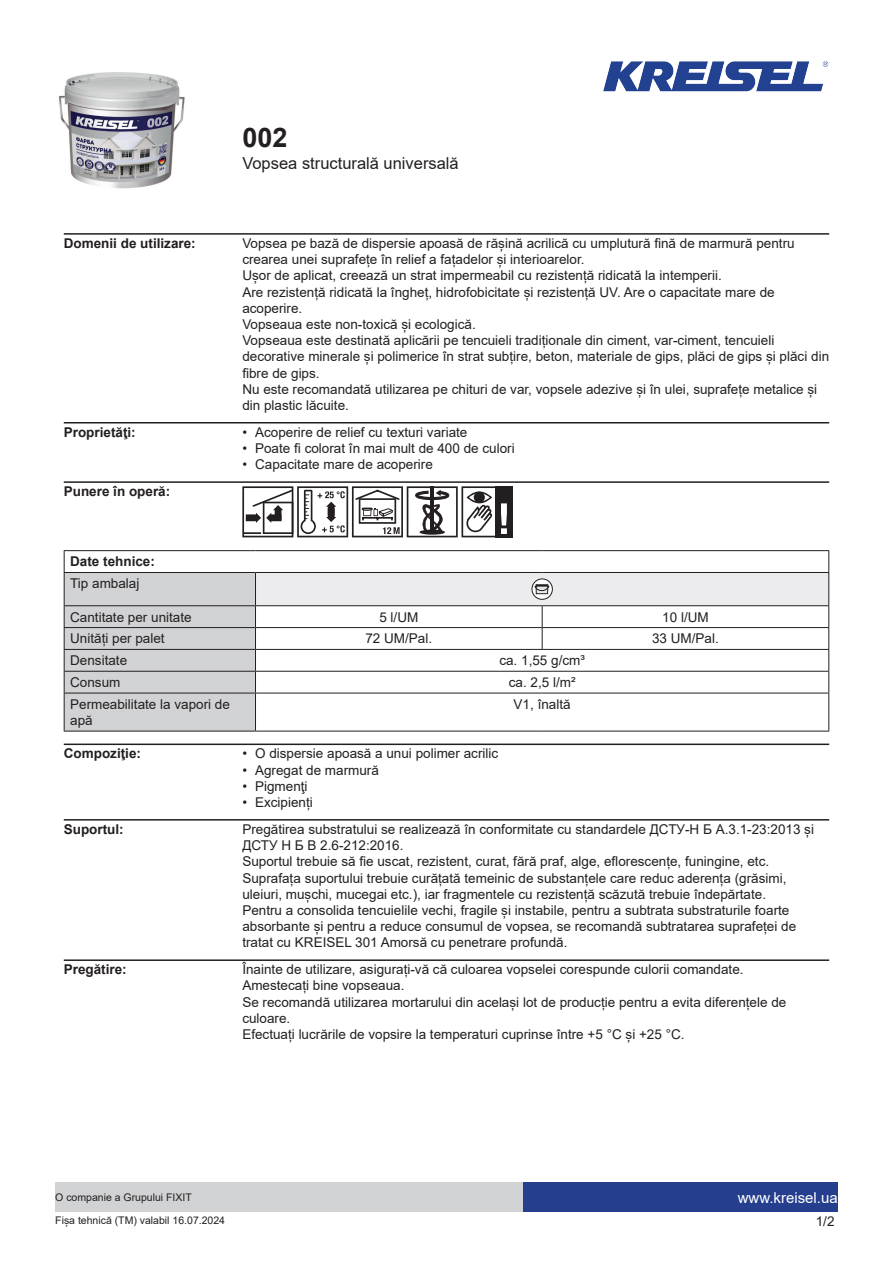
<style>
.page{position:relative;width:893px;height:1263px;background:#fff}
.page>*{position:absolute;margin:0;border:0;box-sizing:border-box;transform-origin:0 0}
.t1{font:700 27px "Arial";color:#231f20}
.t2{font:16.5px "Arial";color:#231f20}
.t3{font:15px "Arial";color:#fff}
.t4{font:13.5px/16.2px "Arial";color:#231f20}
.t5{font:700 13.5px "Arial";color:#231f20}
.t6{font:10.5px "Arial";color:#231f20}
</style>
<div class="page">
<img style="left:59px;top:72px;width:126px;height:117px">
<img style="left:603px;top:61px;width:226px;height:31px">
<div style="left:523px;top:1182px;width:315px;height:30px;background:#253f8e"></div>
<div style="left:55px;top:1182px;width:468px;height:30px;background:#d1d2d4"></div>
<hr style="left:64px;top:233px;width:765px;height:2px;background:#231f20">
<hr style="left:64px;top:422px;width:765px;height:1px;background:#231f20">
<hr style="left:64px;top:481px;width:765px;height:2px;background:#231f20">
<svg style="left:242px;top:486px;width:270px;height:51px"></svg>
<div style="left:255px;top:572px;width:574px;height:34px;background:#ececee"></div>
<hr style="left:64px;top:550px;width:191px;height:1px;background:#231f20">
<hr style="left:255px;top:550px;width:287px;height:1px;background:#231f20">
<hr style="left:542px;top:550px;width:287px;height:1px;background:#231f20">
<svg style="left:828px;top:551px;width:1px;height:21px"></svg>
<hr style="left:255px;top:572px;width:287px;height:1px;background:#231f20">
<hr style="left:542px;top:572px;width:287px;height:1px;background:#231f20">
<hr style="left:828px;top:573px;width:1px;height:32px;background:#231f20">
<hr style="left:255px;top:605px;width:287px;height:1px;background:#231f20">
<hr style="left:542px;top:605px;width:287px;height:1px;background:#231f20">
<hr style="left:255px;top:627px;width:287px;height:1px;background:#231f20">
<hr style="left:542px;top:627px;width:287px;height:1px;background:#231f20">
<svg style="left:542px;top:606px;width:1px;height:43px"></svg>
<hr style="left:255px;top:649px;width:287px;height:1px;background:#231f20">
<hr style="left:542px;top:649px;width:287px;height:1px;background:#231f20">
<hr style="left:255px;top:671px;width:287px;height:1px;background:#231f20">
<svg style="left:64px;top:551px;width:192px;height:180px;background:#cccdcf"></svg>
<hr style="left:542px;top:671px;width:287px;height:1px;background:#231f20">
<svg style="left:828px;top:606px;width:1px;height:87px"></svg>
<hr style="left:64px;top:693px;width:191px;height:1px;background:#231f20">
<hr style="left:64px;top:693px;width:1px;height:38px;background:#231f20">
<hr style="left:255px;top:693px;width:287px;height:1px;background:#231f20">
<hr style="left:255px;top:693px;width:1px;height:38px;background:#231f20">
<hr style="left:542px;top:693px;width:287px;height:1px;background:#231f20">
<hr style="left:828px;top:693px;width:1px;height:38px;background:#231f20">
<hr style="left:64px;top:731px;width:191px;height:1px;background:#231f20">
<hr style="left:255px;top:731px;width:287px;height:1px;background:#231f20">
<hr style="left:542px;top:731px;width:287px;height:1px;background:#231f20">
<svg style="left:532px;top:579px;width:20px;height:20px"></svg>
<div style="left:532px;top:579px;width:20px;height:20px;border:1px solid #231f20;border-radius:50%"></div>
<svg style="left:535px;top:584px;width:14px;height:10px"></svg>
<hr style="left:64px;top:743px;width:765px;height:2px;background:#231f20">
<hr style="left:64px;top:819px;width:765px;height:1px;background:#231f20">
<hr style="left:64px;top:959px;width:765px;height:2px;background:#231f20">
<h1 class="t1" style="left:242px;top:119px;width:47px">002</h1>
<p class="t2" style="left:242px;top:152px;width:218px">Vopsea structurală universală</p>
<p class="t5" style="left:64px;top:234px;width:134px">Domenii de utilizare:</p>
<p class="t4" style="left:242px;top:235px;width:588px">Vopsea pe bază de dispersie apoasă de rășină acrilică cu umplutură fină de marmură pentru crearea unei suprafețe în relief a fațadelor și interioarelor.<br>Ușor de aplicat, creează un strat impermeabil cu rezistență ridicată la intemperii.<br>Are rezistență ridicată la îngheț, hidrofobicitate și rezistență UV. Are o capacitate mare de acoperire.<br>Vopseaua este non-toxică și ecologică.<br>Vopseaua este destinată aplicării pe tencuieli tradiționale din ciment, var-ciment, tencuieli decorative minerale și polimerice în strat subțire, beton, materiale de gips, plăci de gips și plăci din fibre de gips.<br>Nu este recomandată utilizarea pe chituri de var, vopsele adezive și în ulei, suprafețe metalice și din plastic lăcuite.</p>
<p class="t5" style="left:64px;top:423px;width:74px">Proprietăţi:</p>
<p class="t4" style="left:242px;top:424px;width:227px">• Acoperire de relief cu texturi variate</p>
<p class="t4" style="left:242px;top:440px;width:274px">• Poate fi colorat în mai mult de 400 de culori</p>
<p class="t4" style="left:242px;top:456px;width:192px">• Capacitate mare de acoperire</p>
<p class="t5" style="left:64px;top:482px;width:108px">Punere în operă:</p>
<p class="t5" style="left:70px;top:552px;width:86px">Date tehnice:</p>
<p class="t4" style="left:70px;top:575px;width:71px">Tip ambalaj</p>
<p class="t4" style="left:70px;top:609px;width:123px">Cantitate per unitate</p>
<p class="t4" style="left:379px;top:609px;width:41px">5 l/UM</p>
<p class="t4" style="left:662px;top:609px;width:48px">10 l/UM</p>
<p class="t4" style="left:70px;top:630px;width:96px">Unități per palet</p>
<p class="t4" style="left:365px;top:630px;width:68px">72 UM/Pal.</p>
<p class="t4" style="left:652px;top:630px;width:68px">33 UM/Pal.</p>
<p class="t4" style="left:70px;top:652px;width:59px">Densitate</p>
<p class="t4" style="left:499px;top:652px;width:87px">ca. 1,55 g/cm³</p>
<p class="t4" style="left:70px;top:674px;width:52px">Consum</p>
<p class="t4" style="left:509px;top:674px;width:68px">ca. 2,5 l/m²</p>
<p class="t4" style="left:70px;top:696px;width:161px">Permeabilitate la vapori de apă</p>
<p class="t4" style="left:514px;top:696px;width:59px">V1, înaltă</p>
<p class="t5" style="left:64px;top:744px;width:79px">Compoziţie:</p>
<p class="t4" style="left:242px;top:745px;width:257px">• O dispersie apoasă a unui polimer acrilic</p>
<p class="t4" style="left:242px;top:762px;width:138px">• Agregat de marmură</p>
<p class="t4" style="left:242px;top:778px;width:67px">• Pigmenţi</p>
<p class="t4" style="left:242px;top:794px;width:72px">• Excipienți</p>
<p class="t5" style="left:64px;top:820px;width:61px">Suportul:</p>
<p class="t4" style="left:242px;top:821px;width:573px">Pregătirea substratului se realizează în conformitate cu standardele ДСТУ-Н Б А.3.1-23:2013 și ДСТУ Н Б В 2.6-212:2016.<br>Suportul trebuie să fie uscat, rezistent, curat, fără praf, alge, eflorescențe, funingine, etc.<br>Suprafața suportului trebuie curățată temeinic de substanțele care reduc aderența (grăsimi, uleiuri, mușchi, mucegai etc.), iar fragmentele cu rezistență scăzută trebuie îndepărtate.<br>Pentru a consolida tencuielile vechi, fragile și instabile, pentru a subtrata substraturile foarte absorbante și pentru a reduce consumul de vopsea, se recomandă subtratarea suprafeței de tratat cu KREISEL 301 Amorsă cu penetrare profundă.</p>
<p class="t5" style="left:64px;top:960px;width:65px">Pregătire:</p>
<p class="t4" style="left:242px;top:961px;width:545px">Înainte de utilizare, asigurați-vă că culoarea vopselei corespunde culorii comandate.<br>Amestecați bine vopseaua.<br>Se recomandă utilizarea mortarului din același lot de producție pentru a evita diferențele de culoare.<br>Efectuați lucrările de vopsire la temperaturi cuprinse între +5 °С și +25 °С.</p>
<p class="t6" style="left:55px;top:1190px;width:138px">O companie a Grupului FIXIT</p>
<p class="t3" style="left:738px;top:1187px;width:102px">www.kreisel.ua</p>
<p class="t6" style="left:55px;top:1213px;width:171px">Fișa tehnică (TM) valabil 16.07.2024</p>
<p class="t4" style="left:816px;top:1213px;width:20px">1/2</p>
</div>
